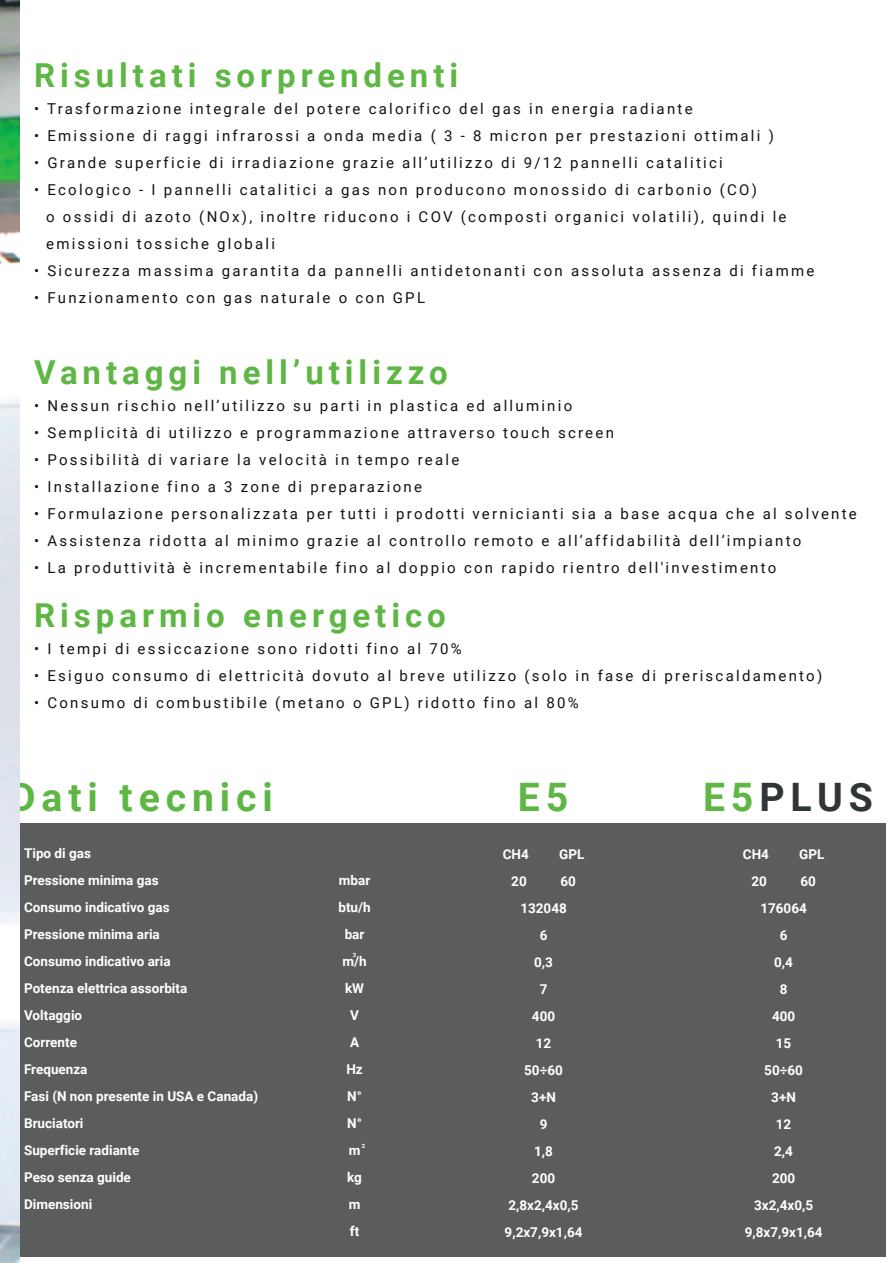
<style>
.page{position:relative;width:893px;height:1263px;background:#fff}
.page>*{position:absolute;margin:0;border:0;box-sizing:border-box;transform-origin:0 0}
.t1{font:700 39.15px "Roboto";letter-spacing:.15em;color:#5eb744}
.t2{font:700 39.15px "Roboto";letter-spacing:.15em;color:#303637}
.t3{font:700 33px "Roboto";letter-spacing:.15em;color:#5eb744}
.t4{font:15px/27px "Roboto";letter-spacing:.15em;color:#111213}
.t5{font:700 13.5px/27px "Roboto";color:#fff;text-align:center}
.t6{font:700 5.85px "Roboto";color:#fff}
.s1{color:#5eb744}
</style>
<div class="page">
<div style="left:8px;top:823px;width:877px;height:433px;background:#5b5d5c"></div>
<img style="left:0;top:0;width:19px;height:1263px">
<h2 class="t3" style="left:34px;top:52px;width:425px">Risultati sorprendenti</h2>
<p class="t4" style="left:34px;top:95px;width:660px">• Trasformazione integrale del potere calorifico del gas in energia radiante</p>
<p class="t4" style="left:34px;top:122px;width:741px">• Emissione di raggi infrarossi a onda media ( 3 - 8 micron per prestazioni ottimali )</p>
<p class="t4" style="left:34px;top:149px;width:690px">• Grande superficie di irradiazione grazie all’utilizzo di 9/12 pannelli catalitici</p>
<p class="t4" style="left:46px;top:176px;width:742px;text-indent:-12px">• Ecologico - I pannelli catalitici a gas non producono monossido di carbonio (CO)<br>o ossidi di azoto (NOx), inoltre riducono i COV (composti organici volatili), quindi le emissioni tossiche globali</p>
<p class="t4" style="left:34px;top:257px;width:782px">• Sicurezza massima garantita da pannelli antidetonanti con assoluta assenza di fiamme</p>
<p class="t4" style="left:34px;top:284px;width:392px">• Funzionamento con gas naturale o con GPL</p>
<h2 class="t3" style="left:34px;top:349px;width:415px">Vantaggi nell’utilizzo</h2>
<p class="t4" style="left:34px;top:392px;width:539px">• Nessun rischio nell’utilizzo su parti in plastica ed alluminio</p>
<p class="t4" style="left:34px;top:419px;width:581px">• Semplicità di utilizzo e programmazione attraverso touch screen</p>
<p class="t4" style="left:34px;top:446px;width:427px">• Possibilità di variare la velocità in tempo reale</p>
<p class="t4" style="left:34px;top:473px;width:389px">• Installazione fino a 3 zone di preparazione</p>
<p class="t4" style="left:34px;top:500px;width:824px">• Formulazione personalizzata per tutti i prodotti vernicianti sia a base acqua che al solvente</p>
<p class="t4" style="left:34px;top:527px;width:769px">• Assistenza ridotta al minimo grazie al controllo remoto e all’affidabilità dell’impianto</p>
<p class="t4" style="left:34px;top:554px;width:744px">• La produttività è incrementabile fino al doppio con rapido rientro dell'investimento</p>
<h2 class="t3" style="left:34px;top:592px;width:413px">Risparmio energetico</h2>
<p class="t4" style="left:34px;top:635px;width:429px">• I tempi di essiccazione sono ridotti fino al 70%</p>
<p class="t4" style="left:34px;top:662px;width:789px">• Esiguo consumo di elettricità dovuto al breve utilizzo (solo in fase di preriscaldamento)</p>
<p class="t4" style="left:34px;top:689px;width:546px">• Consumo di combustibile (metano o GPL) ridotto fino al 80%</p>
<h1 class="t1" style="left:10px;top:769px;width:264px">Dati tecnici</h1>
<p class="t5" style="left:24px;top:839px;width:236px;text-align:left">Tipo di gas<br>Pressione minima gas<br>Consumo indicativo gas<br>Pressione minima aria<br>Consumo indicativo aria<br>Potenza elettrica assorbita<br>Voltaggio<br>Corrente<br>Frequenza<br>Fasi (N non presente in USA e Canada)<br>Bruciatori<br>Superficie radiante<br>Peso senza guide<br>Dimensioni</p>
<p class="t5" style="left:338px;top:866px;width:34px">mbar btu/h bar m/h kW<br>V<br>A<br>Hz<br>N°<br>N°<br>m<br>kg<br>m<br>ft</p>
<p class="t6" style="left:353px;top:951px;width:5px">3</p>
<p class="t6" style="left:362px;top:1141px;width:5px">2</p>
<h1 class="t1" style="left:518px;top:769px;width:52px">E5</h1>
<h1 class="t2" style="left:703px;top:769px;width:171px"><span class="s1">E5</span>PLUS</h1>
<p class="t5" style="left:503px;top:840px;width:28px">CH4</p>
<p class="t5" style="left:559px;top:840px;width:27px">GPL</p>
<p class="t5" style="left:511px;top:867px;width:17px">20</p>
<p class="t5" style="left:560px;top:867px;width:17px">60</p>
<p class="t5" style="left:520px;top:894px;width:48px">132048</p>
<p class="t5" style="left:540px;top:921px;width:9px">6</p>
<p class="t5" style="left:534px;top:948px;width:20px">0,3</p>
<p class="t5" style="left:540px;top:975px;width:9px">7</p>
<p class="t5" style="left:532px;top:1002px;width:25px">400</p>
<p class="t5" style="left:536px;top:1029px;width:17px">12</p>
<p class="t5" style="left:524px;top:1056px;width:40px">50÷60</p>
<p class="t5" style="left:531px;top:1083px;width:26px">3+N</p>
<p class="t5" style="left:540px;top:1110px;width:9px">9</p>
<p class="t5" style="left:534px;top:1137px;width:20px">1,8</p>
<p class="t5" style="left:532px;top:1164px;width:25px">200</p>
<p class="t5" style="left:508px;top:1191px;width:72px">2,8x2,4x0,5</p>
<p class="t5" style="left:505px;top:1218px;width:79px">9,2x7,9x1,64</p>
<p class="t5" style="left:743px;top:840px;width:28px">CH4</p>
<p class="t5" style="left:799px;top:840px;width:27px">GPL</p>
<p class="t5" style="left:751px;top:867px;width:17px">20</p>
<p class="t5" style="left:800px;top:867px;width:17px">60</p>
<p class="t5" style="left:760px;top:894px;width:48px">176064</p>
<p class="t5" style="left:780px;top:921px;width:9px">6</p>
<p class="t5" style="left:774px;top:948px;width:20px">0,4</p>
<p class="t5" style="left:780px;top:975px;width:9px">8</p>
<p class="t5" style="left:772px;top:1002px;width:25px">400</p>
<p class="t5" style="left:776px;top:1029px;width:17px">15</p>
<p class="t5" style="left:764px;top:1056px;width:40px">50÷60</p>
<p class="t5" style="left:771px;top:1083px;width:26px">3+N</p>
<p class="t5" style="left:776px;top:1110px;width:17px">12</p>
<p class="t5" style="left:774px;top:1137px;width:20px">2,4</p>
<p class="t5" style="left:772px;top:1164px;width:25px">200</p>
<p class="t5" style="left:754px;top:1191px;width:61px">3x2,4x0,5</p>
<p class="t5" style="left:745px;top:1218px;width:79px">9,8x7,9x1,64</p>
</div>
